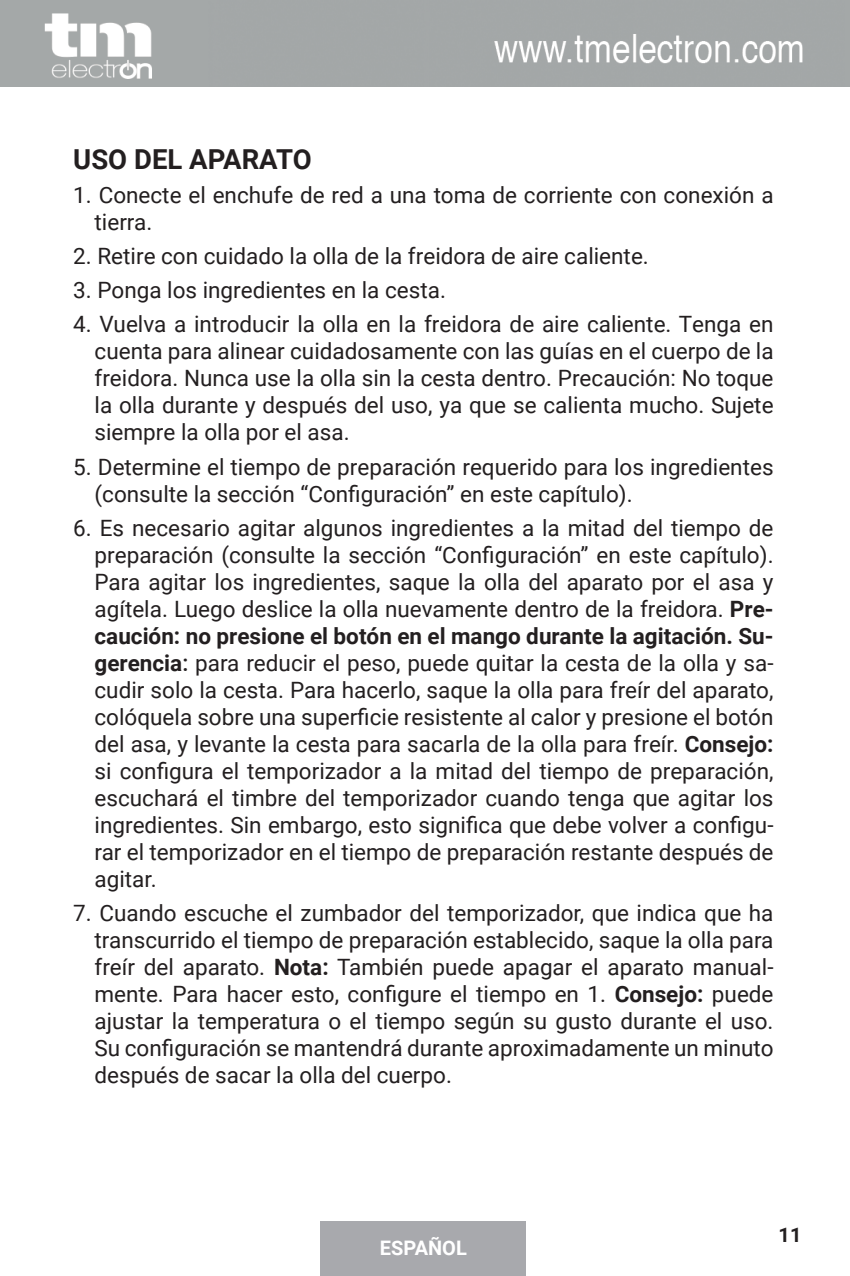
<style>
.page{position:relative;width:850px;height:1276px;background:#fff}
.page>*{position:absolute;margin:0;border:0;box-sizing:border-box;transform-origin:0 0}
.t1{font:700 27.5px "Roboto";color:#231f20}
.t2{font:22.5px/27px "Roboto";color:#231f20;text-align:justify}
.t3{font:700 20px "Roboto";color:#fff}
.t4{font:700 20px "Roboto";color:#231f20}
.s1{font-weight:700}
.s2{font-weight:500}
</style>
<div class="page">
<div style="left:320px;top:1221px;width:206px;height:54px;background:#a8a9ad"></div>
<img style="left:0;top:0;width:849px;height:87px">
<p class="t1" style="left:73px;top:140px;width:240px">USO DEL APARATO</p>
<p class="t2" style="left:95px;top:181px;width:680px;text-indent:-21px">1. Conecte el enchufe de red a una toma de corriente con conexión a tierra.</p>
<p class="t2" style="left:73px;top:242px;width:577px">2. Retire con cuidado la olla de la freidora de aire caliente.</p>
<p class="t2" style="left:73px;top:276px;width:374px">3. Ponga los ingredientes en la cesta.</p>
<p class="t2" style="left:95px;top:310px;width:680px;text-indent:-21px">4. Vuelva a introducir la olla en la freidora de aire caliente. Tenga en cuenta para alinear cuidadosamente con las guías en el cuerpo de la freidora. Nunca use la olla sin la cesta dentro. Precaución: No toque la olla durante y después del uso, ya que se calienta mucho. Sujete siempre la olla por el asa.</p>
<p class="t2" style="left:95px;top:452px;width:680px;text-indent:-21px">5. Determine el tiempo de preparación requerido para los ingredientes (consulte la sección “Configuración” en este capítulo).</p>
<p class="t2" style="left:94px;top:513px;width:680px;text-indent:-21px">6. Es necesario agitar algunos ingredientes a la mitad del tiempo de preparación (consulte la sección “Configuración” en este capítulo).<br>Para agitar los ingredientes, saque la olla del aparato por el asa y agítela. Luego deslice la olla nuevamente dentro de la freidora. <span class="s1">Pre&shy;caución: no presione el botón en el mango durante la agitación. Su&shy;gerencia</span><span class="s2">:</span> para reducir el peso, puede quitar la cesta de la olla y sa&shy;cudir solo la cesta. Para hacerlo, saque la olla para freír del aparato, colóquela sobre una superficie resistente al calor y presione el botón del asa, y levante la cesta para sacarla de la olla para freír. <span class="s1">Consejo: </span>si configura el temporizador a la mitad del tiempo de preparación, escuchará el timbre del temporizador cuando tenga que agitar los ingredientes. Sin embargo, esto significa que debe volver a configu&shy;rar el temporizador en el tiempo de preparación restante después de agitar.</p>
<p class="t2" style="left:94px;top:898px;width:680px;text-indent:-21px">7. Cuando escuche el zumbador del temporizador, que indica que ha transcurrido el tiempo de preparación establecido, saque la olla para freír del aparato. <span class="s1">Nota:</span> También puede apagar el aparato manual&shy;mente. Para hacer esto, configure el tiempo en 1. <span class="s1">Consejo:</span> puede ajustar la temperatura o el tiempo según su gusto durante el uso.<br>Su configuración se mantendrá durante aproximadamente un minuto después de sacar la olla del cuerpo.</p>
<p class="t3" style="left:380px;top:1233px;width:88px">ESPAÑOL</p>
<p class="t4" style="left:778px;top:1221px;width:24px">11</p>
</div>
